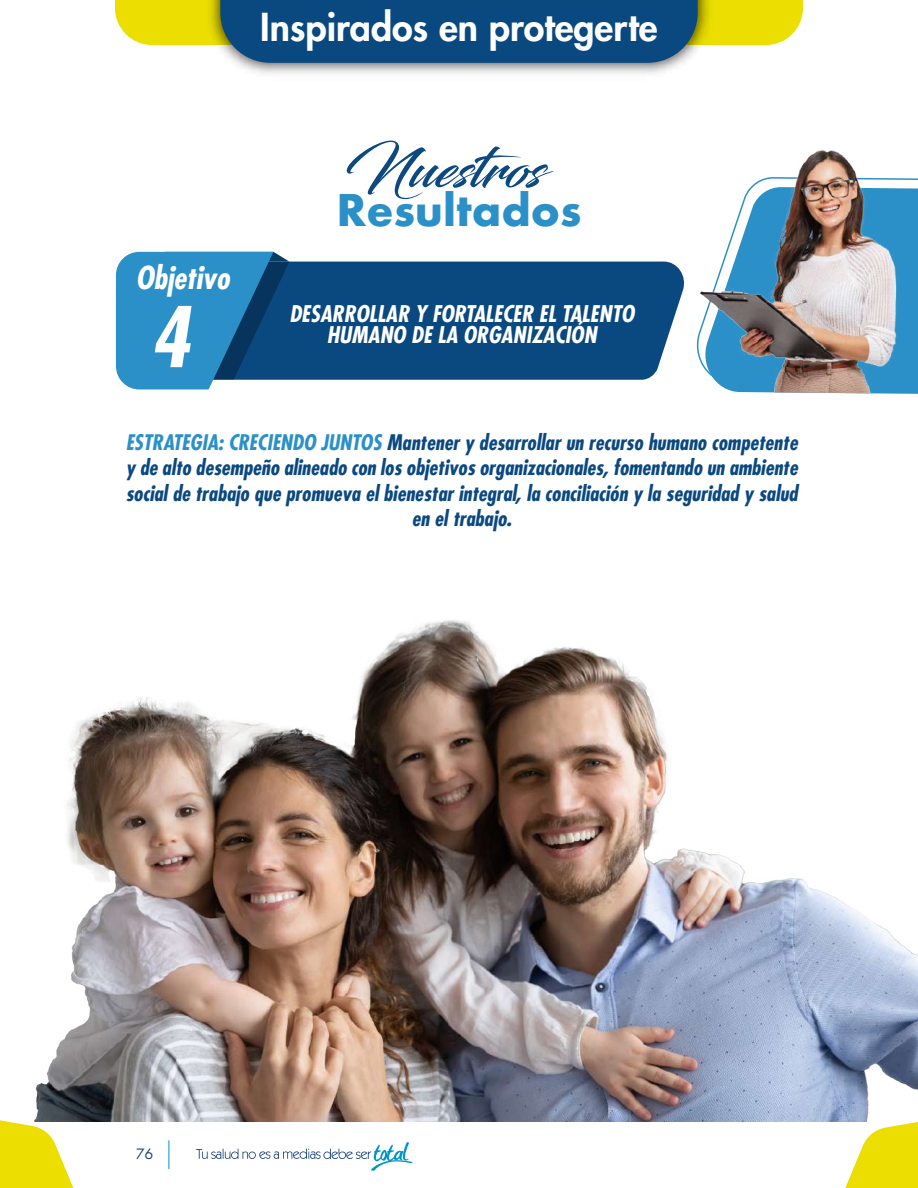
<style>
.page{position:relative;width:918px;height:1188px;background:#fff}
.page>*{position:absolute;margin:0;border:0;box-sizing:border-box;transform-origin:0 0}
.t1{font:italic 700 condensed 81.3px "Futura LT";color:#fff}
.t2{font:54.9px "Blacksword";color:#0b4980}
.t3{font:700 48px "Futura PT";color:#2c90c8}
.t4{font:800 37.5px "Futura Std";color:#fff}
.t5{font:italic 700 condensed 30.9px "Futura LT";color:#fff}
.t6{font:italic 700 condensed 22.5px/21px "Futura LT";color:#fff;text-align:center}
.t7{font:italic 700 condensed 21px/25.5px "Futura LT";color:#0b4980;text-align:center}
.t8{font:15.6px "Futura PT";color:#19437c}
.s1{color:#2c90c8}
</style>
<div class="page">
<img style="left:36px;top:620px;width:882px;height:502px">
<svg style="left:196px;top:1142px;width:217px;height:29px"></svg>
<div style="left:289px;top:262px;width:396px;height:118px;background:#0a4980"></div>
<svg style="left:116px;top:252px;width:173px;height:137px;background:#2c81b5"></svg>
<img style="left:696px;top:150px;width:222px;height:244px">
<svg style="left:0;top:1116px;width:80px;height:72px"></svg>
<svg style="left:838px;top:1118px;width:80px;height:70px"></svg>
<svg style="left:115px;top:0;width:688px;height:63px;background:#557c73"></svg>
<h3 class="t4" style="left:260px;top:3px;width:399px">Inspirados en protegerte</h3>
<h2 class="t2" style="left:345px;top:136px;width:200px">Nuestros</h2>
<h3 class="t3" style="left:336px;top:179px;width:247px">Resultados</h3>
<h3 class="t5" style="left:136px;top:258px;width:95px">Objetivo</h3>
<h1 class="t1" style="left:150px;top:287px;width:41px">4</h1>
<p class="t6" style="left:289px;top:303px;width:346px">DESARROLLAR Y FORTALECER EL TALENTO<br>HUMANO DE LA ORGANIZACIÓN</p>
<p class="t7" style="left:126px;top:429px;width:674px"><span class="s1">ESTRATEGIA: CRECIENDO JUNTOS</span> Mantener y desarrollar un recurso humano competente y de alto desempeño alineado con los objetivos organizacionales, fomentando un ambiente social de trabajo que promueva el bienestar integral, la conciliación y la seguridad y salud en el trabajo.</p>
<p class="t8" style="left:136px;top:1144px;width:19px">76</p>
</div>
